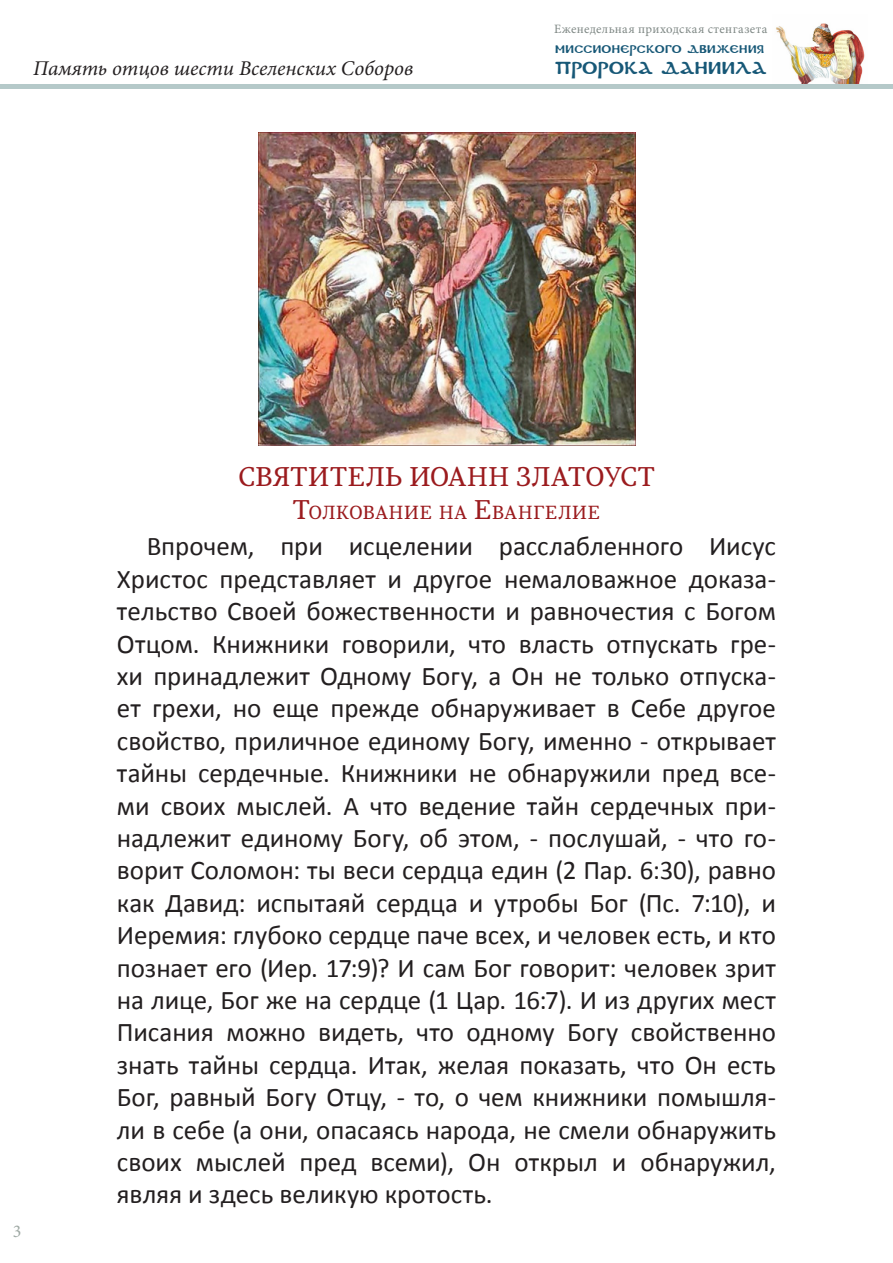
<style>
.page{position:relative;width:893px;height:1263px;background:#fff}
.page>*{position:absolute;margin:0;border:0;box-sizing:border-box;transform-origin:0 0}
.Святоотеческое_толко{font:27px/32.4px "Calibri";color:#231f20;text-align:justify}
.Автор_Толкования{font:27px "Gregor";letter-spacing:.02em;color:#9b1b1e}
.t1{font:italic 21px "Minion Pro";color:#231f20}
.Автор_Толкования-2{font:18.9px "Gregor";letter-spacing:.04em;color:#9b1b1e}
.t2{font:18px "Minion Pro";color:#9fa9a4}
.t3{font:17.1px "DS Coptic";letter-spacing:.01em;color:#175877}
.t4{font:12.75px "Minion Pro";letter-spacing:.03em;color:#7f8885}
.t5{font:10.95px "DS Coptic";letter-spacing:.025em;color:#175877}
.s1{font-size:27px}
</style>
<div class="page">
<img style="left:776px;top:23px;width:89px;height:61px">
<div style="left:0;top:84px;width:893px;height:5px;background:#b5c9c9"></div>
<img style="left:259px;top:132px;width:376px;height:313px">
<p class="t1" style="left:33px;top:54px;width:382px">Память отцов шести Вселенских Соборов</p>
<p class="t4" style="left:554px;top:21px;width:215px">Еженедельная приходская стенгазета</p>
<p class="t5" style="left:555px;top:42px;width:210px">Миссионерского движения</p>
<p class="t3" style="left:555px;top:57px;width:213px">ПРОРОКА ДАНИИЛА</p>
<p class="t2" style="left:13px;top:1219px;width:10px">3</p>
<p class="Автор_Толкования" style="left:238px;top:461px;width:418px">СВЯТИТЕЛЬ ИОАНН ЗЛАТОУСТ</p>
<p class="Автор_Толкования-2" style="left:293px;top:501px;width:309px"><span class="s1">Т</span>олкование на <span class="s1">Е</span>вангелие</p>
<p class="Святоотеческое_толко" style="left:117px;top:530px;width:661px;text-indent:30px">Впрочем, при исцелении расслабленного Иисус Христос представляет и другое немаловажное доказа&shy;тельство Своей божественности и равночестия с Богом Отцом. Книжники говорили, что власть отпускать гре&shy;хи принадлежит Одному Богу, а Он не только отпуска&shy;ет грехи, но еще прежде обнаруживает в Себе другое свойство, приличное единому Богу, именно - открывает тайны сердечные. Книжники не обнаружили пред все&shy;ми своих мыслей. А что ведение тайн сердечных при&shy;надлежит единому Богу, об этом, - послушай, - что го&shy;ворит Соломон: ты веси сердца един (2 Пар. 6:30), равно как Давид: испытаяй сердца и утробы Бог (Пс. 7:10), и Иеремия: глубоко сердце паче всех, и человек есть, и кто познает его (Иер. 17:9)? И сам Бог говорит: человек зрит на лице, Бог же на сердце (1 Цар. 16:7). И из других мест Писания можно видеть, что одному Богу свойственно знать тайны сердца. Итак, желая показать, что Он есть Бог, равный Богу Отцу, - то, о чем книжники помышля&shy;ли в себе (а они, опасаясь народа, не смели обнаружить своих мыслей пред всеми), Он открыл и обнаружил, являя и здесь великую кротость.</p>
</div>
